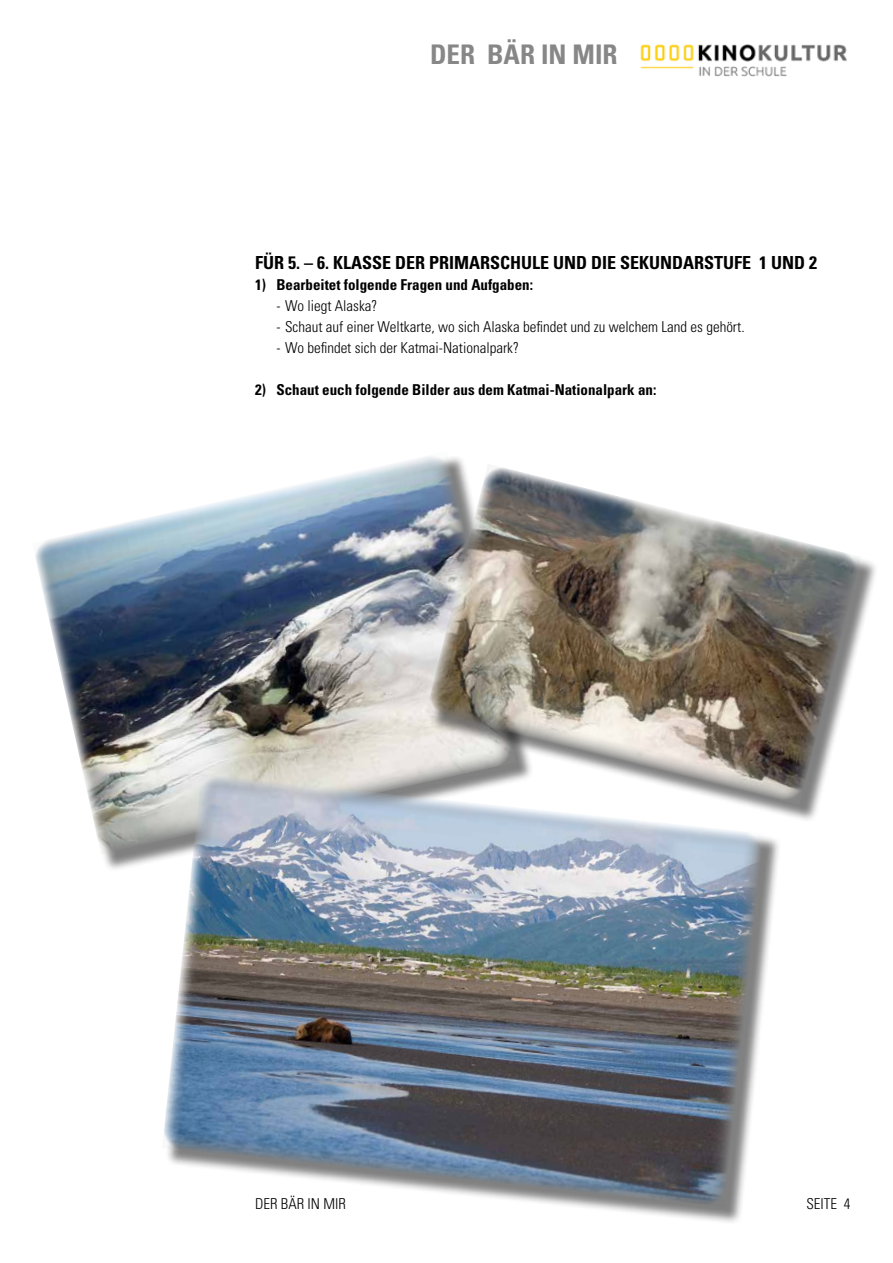
<style>
.page{position:relative;width:893px;height:1263px;background:#fff}
.page>*{position:absolute;margin:0;border:0;box-sizing:border-box;transform-origin:0 0}
.t1{font:700 condensed 27px "Univers";color:#878787}
.t2{font:700 condensed 18px "Univers";color:#000}
.t3{font:300 condensed 15px "Univers";color:#000}
.t4{font:700 condensed 15px "Univers";color:#000}
</style>
<div class="page">
<img style="left:640px;top:44px;width:207px;height:33px">
<img style="left:35px;top:456px;width:428px;height:398px">
<div style="left:165px;top:777px;width:617px;height:448px;background:#000;opacity:.5"></div>
<img style="left:162px;top:774px;width:602px;height:433px">
<div style="left:429px;top:467px;width:450px;height:356px;background:#000;opacity:.5"></div>
<img style="left:426px;top:464px;width:435px;height:341px">
<h1 class="t1" style="left:430px;top:38px;width:189px">DER BÄR IN MIR</h1>
<p class="t2" style="left:255px;top:252px;width:563px">FÜR 5. – 6. KLASSE DER PRIMARSCHULE UND DIE SEKUNDARSTUFE 1 UND 2</p>
<p class="t4" style="left:255px;top:276px;width:279px">1) Bearbeitet folgende Fragen und Aufgaben:</p>
<p class="t3" style="left:276px;top:297px;width:102px">- Wo liegt Alaska?</p>
<p class="t3" style="left:276px;top:318px;width:470px">- Schaut auf einer Weltkarte, wo sich Alaska befindet und zu welchem Land es gehört.</p>
<p class="t3" style="left:276px;top:339px;width:244px">- Wo befindet sich der Katmai-Nationalpark?</p>
<p class="t4" style="left:255px;top:381px;width:403px">2) Schaut euch folgende Bilder aus dem Katmai-Nationalpark an:</p>
<p class="t3" style="left:255px;top:1195px;width:92px">DER BÄR IN MIR</p>
<p class="t3" style="left:806px;top:1195px;width:46px">SEITE 4</p>
</div>
